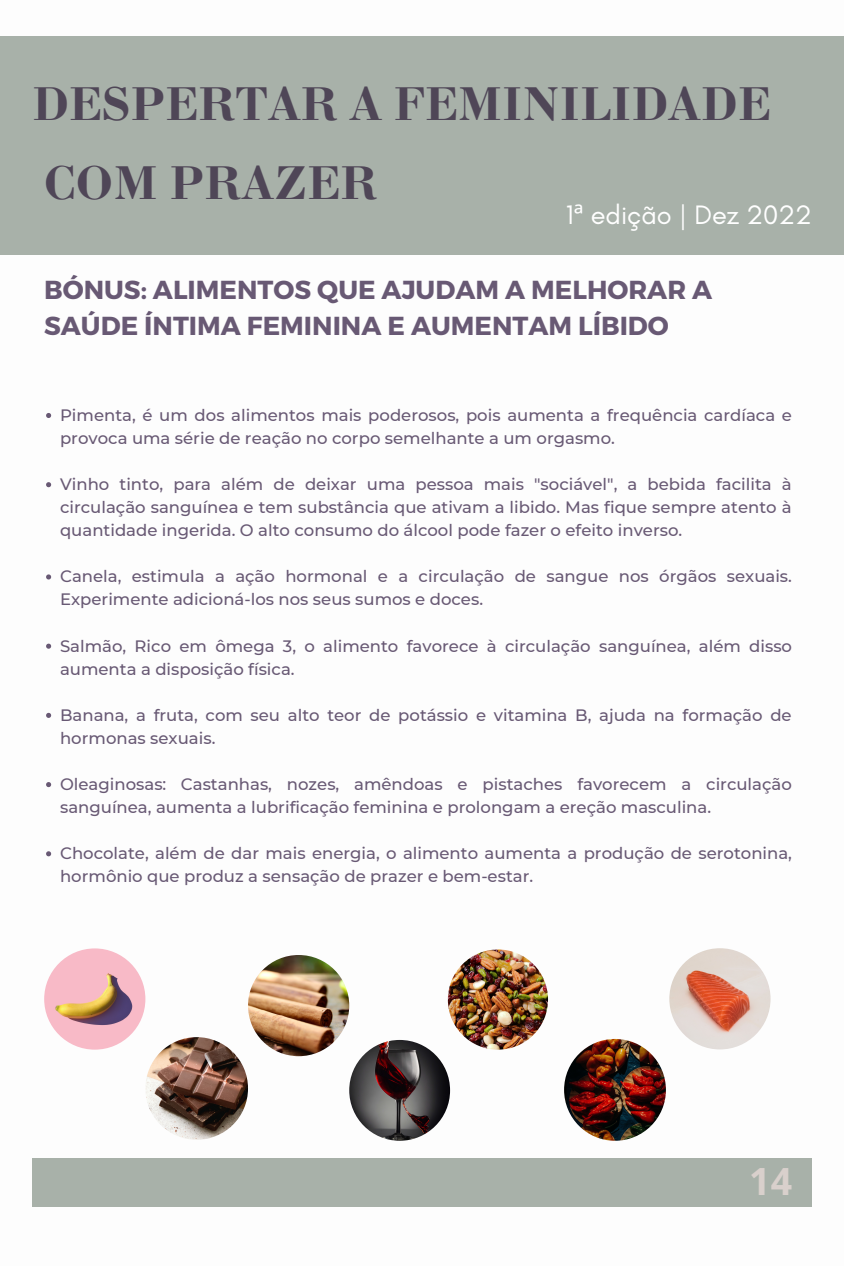
<style>
.page{position:relative;width:844px;height:1266px;background:#fff}
.page>*{position:absolute;margin:0;border:0;box-sizing:border-box;transform-origin:0 0}
.t1{font:700 49.8px/78.8px "Bodoni";color:#4f4657}
.t2{font:700 37.5px "Open Sans";color:#d9d0cc}
.t3{font:27.15px "Glacial Indifference";color:#fff}
.t4{font:700 26.03px/36px "Montserrat";color:#685974}
.t5{font:500 16.5px/23.1px "Montserrat";color:#685974}
.s1{font-family:"Noto Sans"}
</style>
<div class="page">
<div style="left:0;top:36px;width:844px;height:218px;background:#a8b1a9"></div>
<div style="left:32px;top:1157px;width:780px;height:49px;background:#a8b1a9"></div>
<img style="left:44px;top:948px;width:101px;height:101px;border-radius:50%">
<img style="left:145px;top:1037px;width:103px;height:102px;border-radius:50%">
<img style="left:248px;top:955px;width:101px;height:101px;border-radius:50%">
<img style="left:349px;top:1040px;width:101px;height:100px;border-radius:50%">
<img style="left:448px;top:949px;width:100px;height:100px;border-radius:50%">
<img style="left:564px;top:1039px;width:102px;height:101px;border-radius:50%">
<img style="left:669px;top:948px;width:101px;height:101px;border-radius:50%">
<svg style="left:46px;top:413px;width:5px;height:5px"></svg>
<svg style="left:46px;top:482px;width:5px;height:5px"></svg>
<svg style="left:46px;top:574px;width:5px;height:5px"></svg>
<svg style="left:46px;top:643px;width:5px;height:6px"></svg>
<svg style="left:46px;top:713px;width:5px;height:5px"></svg>
<svg style="left:46px;top:782px;width:5px;height:5px"></svg>
<svg style="left:46px;top:851px;width:5px;height:5px"></svg>
<h1 class="t1" style="left:32px;top:66px;width:740px">DESPERTAR A FEMINILIDADE<br>COM PRAZER</h1>
<h3 class="t3" style="left:566px;top:198px;width:247px">1<span class="s1">ª</span> edição | Dez 2022</h3>
<h3 class="t4" style="left:44px;top:270px;width:669px">BÓNUS: ALIMENTOS QUE AJUDAM A MELHORAR A<br>SAÚDE ÍNTIMA FEMININA E AUMENTAM LÍBIDO</h3>
<p class="t5" style="left:60px;top:403px;width:733px">Pimenta, é um dos alimentos mais poderosos, pois aumenta a frequência cardíaca e provoca uma série de reação no corpo semelhante a um orgasmo.</p>
<p class="t5" style="left:60px;top:472px;width:733px;text-align:justify">Vinho tinto, para além de deixar uma pessoa mais "sociável", a bebida facilita à circulação sanguínea e tem substância que ativam a libido. Mas fique sempre atento à quantidade ingerida. O alto consumo do álcool pode fazer o efeito inverso.</p>
<p class="t5" style="left:60px;top:565px;width:733px">Canela, estimula a ação hormonal e a circulação de sangue nos órgãos sexuais.<br>Experimente adicioná-los nos seus sumos e doces.</p>
<p class="t5" style="left:60px;top:634px;width:733px">Salmão, Rico em ômega 3, o alimento favorece à circulação sanguínea, além disso aumenta a disposição física.</p>
<p class="t5" style="left:60px;top:703px;width:733px">Banana, a fruta, com seu alto teor de potássio e vitamina B, ajuda na formação de hormonas sexuais.</p>
<p class="t5" style="left:60px;top:772px;width:733px">Oleaginosas: Castanhas, nozes, amêndoas e pistaches favorecem a circulação sanguínea, aumenta a lubrificação feminina e prolongam a ereção masculina.</p>
<p class="t5" style="left:60px;top:841px;width:733px">Chocolate, além de dar mais energia, o alimento aumenta a produção de serotonina, hormônio que produz a sensação de prazer e bem-estar.</p>
<h2 class="t2" style="left:749px;top:1154px;width:44px">14</h2>
</div>
